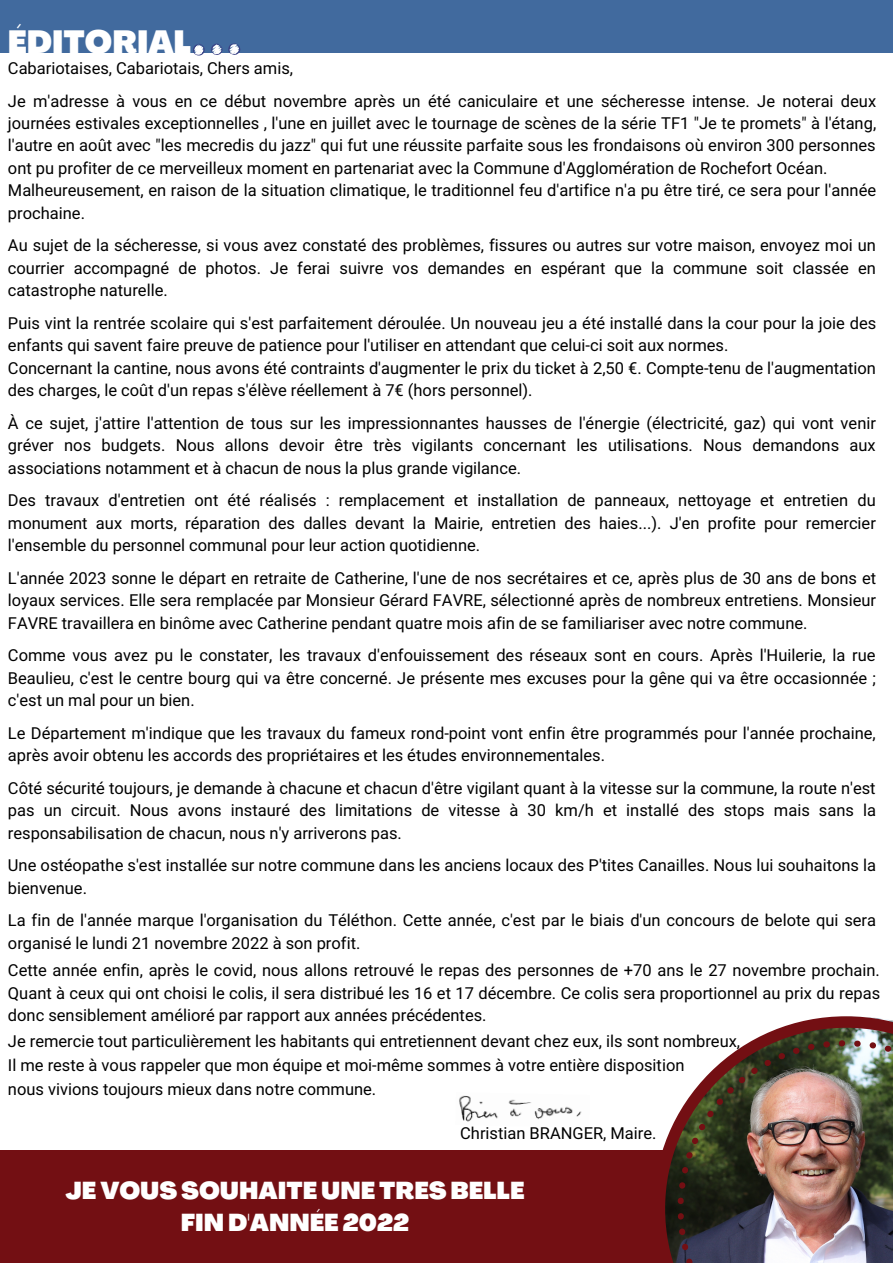
<style>
.page{position:relative;width:893px;height:1264px;background:#fff}
.page>*{position:absolute;margin:0;border:0;box-sizing:border-box;transform-origin:0 0}
.t1{font:900 31.5px "Agrandir";color:#fff}
.t2{font:900 24px/32.5px "Agrandir";color:#fff;text-align:center}
.t3{font:16.5px/22.5px "Araboto";color:#000;text-align:justify}
</style>
<div class="page">
<div style="left:0;top:1150px;width:892px;height:112px;background:#730f13"></div>
<svg style="left:662px;top:1016px;width:230px;height:246px"></svg>
<img style="left:677px;top:1040px;width:215px;height:222px">
<img style="left:459px;top:1095px;width:123px;height:27px">
<div style="left:0;top:0;width:892px;height:53px;background:#416a9e"></div>
<svg style="left:193px;top:43px;width:48px;height:13px"></svg>
<h1 class="t1" style="left:8px;top:29px;width:185px">ÉDITORIAL</h1>
<p class="t3" style="left:8px;top:53px;width:869px;line-height:32.4px">Cabariotaises, Cabariotais, Chers amis,<br>Je m'adresse à vous en ce début novembre après un été caniculaire et une sécheresse intense. Je noterai deux</p>
<p class="t3" style="left:8px;top:113px;width:869px;text-align:left">journées estivales exceptionnelles , l'une en juillet avec le tournage de scènes de la série TF1 "Je te promets" à l'étang, l'autre en août avec "les mecredis du jazz" qui fut une réussite parfaite sous les frondaisons où environ 300 personnes ont pu profiter de ce merveilleux moment en partenariat avec la Commune d'Agglomération de Rochefort Océan.<br>Malheureusement, en raison de la situation climatique, le traditionnel feu d'artifice n'a pu être tiré, ce sera pour l'année prochaine.</p>
<p class="t3" style="left:8px;top:235px;width:869px">Au sujet de la sécheresse, si vous avez constaté des problèmes, fissures ou autres sur votre maison, envoyez moi un courrier accompagné de photos. Je ferai suivre vos demandes en espérant que la commune soit classée en catastrophe naturelle.</p>
<p class="t3" style="left:8px;top:312px;width:869px;text-align:left">Puis vint la rentrée scolaire qui s'est parfaitement déroulée. Un nouveau jeu a été installé dans la cour pour la joie des enfants qui savent faire preuve de patience pour l'utiliser en attendant que celui-ci soit aux normes.<br>Concernant la cantine, nous avons été contraints d'augmenter le prix du ticket à 2,50 €. Compte-tenu de l'augmentation des charges, le coût d'un repas s'élève réellement à 7€ (hors personnel).</p>
<p class="t3" style="left:8px;top:412px;width:869px">À ce sujet, j'attire l'attention de tous sur les impressionnantes hausses de l'énergie (électricité, gaz) qui vont venir gréver nos budgets. Nous allons devoir être très vigilants concernant les utilisations. Nous demandons aux associations notamment et à chacun de nous la plus grande vigilance.</p>
<p class="t3" style="left:8px;top:490px;width:869px">Des travaux d'entretien ont été réalisés : remplacement et installation de panneaux, nettoyage et entretien du monument aux morts, réparation des dalles devant la Mairie, entretien des haies...). J'en profite pour remercier l'ensemble du personnel communal pour leur action quotidienne.</p>
<p class="t3" style="left:8px;top:567px;width:869px">L'année 2023 sonne le départ en retraite de Catherine, l'une de nos secrétaires et ce, après plus de 30 ans de bons et loyaux services. Elle sera remplacée par Monsieur Gérard FAVRE, sélectionné après de nombreux entretiens. Monsieur FAVRE travaillera en binôme avec Catherine pendant quatre mois afin de se familiariser avec notre commune.</p>
<p class="t3" style="left:8px;top:645px;width:869px">Comme vous avez pu le constater, les travaux d'enfouissement des réseaux sont en cours. Après l'Huilerie, la rue Beaulieu, c'est le centre bourg qui va être concerné. Je présente mes excuses pour la gêne qui va être occasionnée ; c'est un mal pour un bien.</p>
<p class="t3" style="left:8px;top:722px;width:869px">Le Département m'indique que les travaux du fameux rond-point vont enfin être programmés pour l'année prochaine, après avoir obtenu les accords des propriétaires et les études environnementales.</p>
<p class="t3" style="left:8px;top:777px;width:869px">Côté sécurité toujours, je demande à chacune et chacun d'être vigilant quant à la vitesse sur la commune, la route n'est pas un circuit. Nous avons instauré des limitations de vitesse à 30 km/h et installé des stops mais sans la responsabilisation de chacun, nous n'y arriverons pas.</p>
<p class="t3" style="left:8px;top:854px;width:869px">Une ostéopathe s'est installée sur notre commune dans les anciens locaux des P'tites Canailles. Nous lui souhaitons la bienvenue.</p>
<p class="t3" style="left:8px;top:909px;width:869px">La fin de l'année marque l'organisation du Téléthon. Cette année, c'est par le biais d'un concours de belote qui sera organisé le lundi 21 novembre 2022 à son profit.</p>
<p class="t3" style="left:8px;top:959px;width:873px">Cette année enfin, après le covid, nous allons retrouvé le repas des personnes de +70 ans le 27 novembre prochain.<br>Quant à ceux qui ont choisi le colis, il sera distribué les 16 et 17 décembre. Ce colis sera proportionnel au prix du repas donc sensiblement amélioré par rapport aux années précédentes.</p>
<p class="t3" style="left:8px;top:1030px;width:733px;line-height:23.7px;text-align:left">Je remercie tout particulièrement les habitants qui entretiennent devant chez eux, ils sont nombreux,<br>Il me reste à vous rappeler que mon équipe et moi-même sommes à votre entière disposition<br>nous vivions toujours mieux dans notre commune.</p>
<p class="t3" style="left:460px;top:1122px;width:198px">Christian BRANGER, Maire.</p>
<h2 class="t2" style="left:66px;top:1176px;width:460px">JE VOUS SOUHAITE UNE TRES BELLE<br>FIN D'ANNÉE 2022</h2>
</div>
